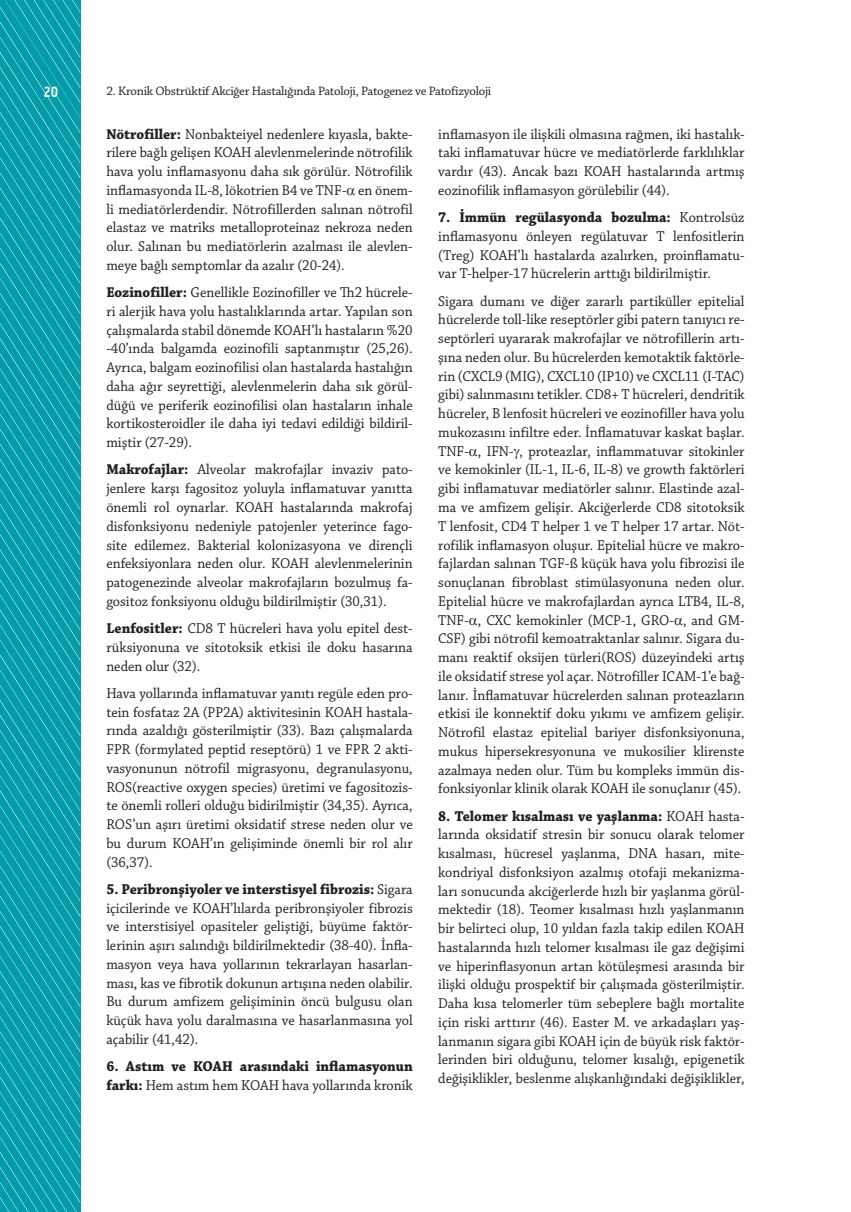
<style>
.page{position:relative;width:851px;height:1212px;background:#fff}
.page>*{position:absolute;margin:0;border:0;box-sizing:border-box;transform-origin:0 0}
.t1{font:15px/18.8px "Chaparral Pro";color:#231f20;text-align:justify;scale:.95 1}
.t2{font:700 15px/18.8px "Chaparral Pro";color:#231f20;scale:.95 1}
.t3{font:700 15px "Alwyn OT";color:#fff;scale:.85 1}
.t4{font:12.9px "Chaparral Pro";letter-spacing:-.02em;color:#231f20}
.s1{font-weight:700}
.s2{font-weight:400}
</style>
<div class="page">
<svg style="left:0;top:0;width:80px;height:1212px;background:#0ea1ad"></svg>
<p class="t3" style="left:43px;top:82px;width:19px">20</p>
<p class="t4" style="left:106px;top:84px;width:386px">2. Kronik Obstrüktif Akciğer Hastalığında Patoloji, Patogenez ve Patofizyoloji</p>
<p class="t1" style="left:106px;top:125px;width:324px"><span class="s1">Nötrofiller:</span> Nonbakteiyel nedenlere kıyasla, bakte&shy;rilere bağlı gelişen KOAH alevlenmelerinde nötrofilik hava yolu inflamasyonu daha sık görülür. Nötrofilik inflamasyonda IL-8, lökotrien B4 ve TNF- en önem&shy;li mediatörlerdendir. Nötrofillerden salınan nötrofil elastaz ve matriks metalloproteinaz nekroza neden olur. Salınan bu mediatörlerin azalması ile alevlen&shy;meye bağlı semptomlar da azalır (20-24).</p>
<p class="t1" style="left:106px;top:284px;width:324px"><span class="s1">Eozinofiller:</span> Genellikle Eozinofiller ve Th2 hücrele&shy;ri alerjik hava yolu hastalıklarında artar. Yapılan son çalışmalarda stabil dönemde KOAH’lı hastaların %20 -40’ında balgamda eozinofili saptanmıştır (25,26).<br>Ayrıca, balgam eozinofilisi olan hastalarda hastalığın daha ağır seyrettiği, alevlenmelerin daha sık görül&shy;düğü ve periferik eozinofilisi olan hastaların inhale kortikosteroidler ile daha iyi tedavi edildiği bildiril&shy;miştir (27-29).</p>
<p class="t1" style="left:106px;top:461px;width:324px"><span class="s1">Makrofajlar:</span> Alveolar makrofajlar invaziv pato&shy;jenlere karşı fagositoz yoluyla inflamatuvar yanıtta önemli rol oynarlar. KOAH hastalarında makrofaj disfonksiyonu nedeniyle patojenler yeterince fago&shy;site edilemez. Bakterial kolonizasyona ve dirençli enfeksiyonlara neden olur. KOAH alevlenmelerinin patogenezinde alveolar makrofajların bozulmuş fa&shy;gositoz fonksiyonu olduğu bildirilmiştir (30,31).</p>
<p class="t1" style="left:106px;top:619px;width:324px"><span class="s1">Lenfositler:</span> CD8 T hücreleri hava yolu epitel dest&shy;rüksiyonuna ve sitotoksik etkisi ile doku hasarına neden olur (32).</p>
<p class="t1" style="left:106px;top:684px;width:324px">Hava yollarında inflamatuvar yanıtı regüle eden pro&shy;tein fosfataz 2A (PP2A) aktivitesinin KOAH hastala&shy;rında azaldığı gösterilmiştir (33). Bazı çalışmalarda FPR (formylated peptid reseptörü) 1 ve FPR 2 akti&shy;vasyonunun nötrofil migrasyonu, degranulasyonu, ROS(reactive oxygen species) üretimi ve fagositozis&shy;te önemli rolleri olduğu bidirilmiştir (34,35). Ayrıca, ROS’un aşırı üretimi oksidatif strese neden olur ve bu durum KOAH’ın gelişiminde önemli bir rol alır (36,37).</p>
<p class="t1" style="left:106px;top:880px;width:324px"><span class="s1">5. Peribronşiyoler ve interstisyel fibrozis:</span> Sigara içicilerinde ve KOAH’lılarda peribronşiyoler fibrozis ve interstisiyel opasiteler geliştiği, büyüme faktör&shy;lerinin aşırı salındığı bildirilmektedir (38-40). İnfla&shy;masyon veya hava yollarının tekrarlayan hasarlan&shy;ması, kas ve fibrotik dokunun artışına neden olabilir.<br>Bu durum amfizem gelişiminin öncü bulgusu olan küçük hava yolu daralmasına ve hasarlanmasına yol açabilir (41,42).</p>
<p class="t2" style="left:106px;top:1057px;width:324px">6. Astım ve KOAH arasındaki inflamasyonun farkı: <span class="s2">Hem astım hem KOAH hava yollarında kronik</span></p>
<p class="t1" style="left:438px;top:125px;width:324px">inflamasyon ile ilişkili olmasına rağmen, iki hastalık&shy;taki inflamatuvar hücre ve mediatörlerde farklılıklar vardır (43). Ancak bazı KOAH hastalarında artmış eozinofilik inflamasyon görülebilir (44).</p>
<p class="t1" style="left:438px;top:209px;width:324px"><span class="s1">7. İmmün regülasyonda bozulma:</span> Kontrolsüz inflamasyonu önleyen regülatuvar T lenfositlerin (Treg) KOAH’lı hastalarda azalırken, proinflamatu&shy;var T-helper-17 hücrelerin arttığı bildirilmiştir.</p>
<p class="t1" style="left:438px;top:292px;width:324px">Sigara dumanı ve diğer zararlı partiküller epitelial hücrelerde toll-like reseptörler gibi patern tanıyıcı re&shy;septörleri uyararak makrofajlar ve nötrofillerin artı&shy;şına neden olur. Bu hücrelerden kemotaktik faktörle&shy;rin (CXCL9 (MIG), CXCL10 (IP10) ve CXCL11 (I-TAC) gibi) salınmasını tetikler. CD8+ T hücreleri, dendritik hücreler, B lenfosit hücreleri ve eozinofiller hava yolu mukozasını infiltre eder. İnflamatuvar kaskat başlar.<br>TNF- , IFN- , proteazlar, inflammatuvar sitokinler ve kemokinler (IL-1, IL-6, IL-8) ve growth faktörleri gibi inflamatuvar mediatörler salınır. Elastinde azal&shy;ma ve amfizem gelişir. Akciğerlerde CD8 sitotoksik T lenfosit, CD4 T helper 1 ve T helper 17 artar. Nöt&shy;rofilik inflamasyon oluşur. Epitelial hücre ve makro&shy;fajlardan salınan TGF-ß küçük hava yolu fibrozisi ile sonuçlanan fibroblast stimülasyonuna neden olur.<br>Epitelial hücre ve makrofajlardan ayrıca LTB4, IL-8, TNF- , CXC kemokinler (MCP-1, GRO- , and GM-CSF) gibi nötrofil kemoatraktanlar salınır. Sigara du&shy;manı reaktif oksijen türleri(ROS) düzeyindeki artış ile oksidatif strese yol açar. Nötrofiller ICAM-1’e bağ&shy;lanır. İnflamatuvar hücrelerden salınan proteazların etkisi ile konnektif doku yıkımı ve amfizem gelişir.<br>Nötrofil elastaz epitelial bariyer disfonksiyonuna, mukus hipersekresyonuna ve mukosilier klirenste azalmaya neden olur. Tüm bu kompleks immün dis&shy;fonksiyonlar klinik olarak KOAH ile sonuçlanır (45).</p>
<p class="t1" style="left:438px;top:807px;width:324px"><span class="s1">8. Telomer kısalması ve yaşlanma:</span> KOAH hasta&shy;larında oksidatif stresin bir sonucu olarak telomer kısalması, hücresel yaşlanma, DNA hasarı, mite&shy;kondriyal disfonksiyon azalmış otofaji mekanizma&shy;ları sonucunda akciğerlerde hızlı bir yaşlanma görül&shy;mektedir (18). Teomer kısalması hızlı yaşlanmanın bir belirteci olup, 10 yıldan fazla takip edilen KOAH hastalarında hızlı telomer kısalması ile gaz değişimi ve hiperinflasyonun artan kötüleşmesi arasında bir ilişki olduğu prospektif bir çalışmada gösterilmiştir.<br>Daha kısa telomerler tüm sebeplere bağlı mortalite için riski arttırır (46). Easter M. ve arkadaşları yaş&shy;lanmanın sigara gibi KOAH için de büyük risk faktör&shy;lerinden biri olduğunu, telomer kısalığı, epigenetik değişiklikler, beslenme alışkanlığındaki değişiklikler,</p>
</div>
